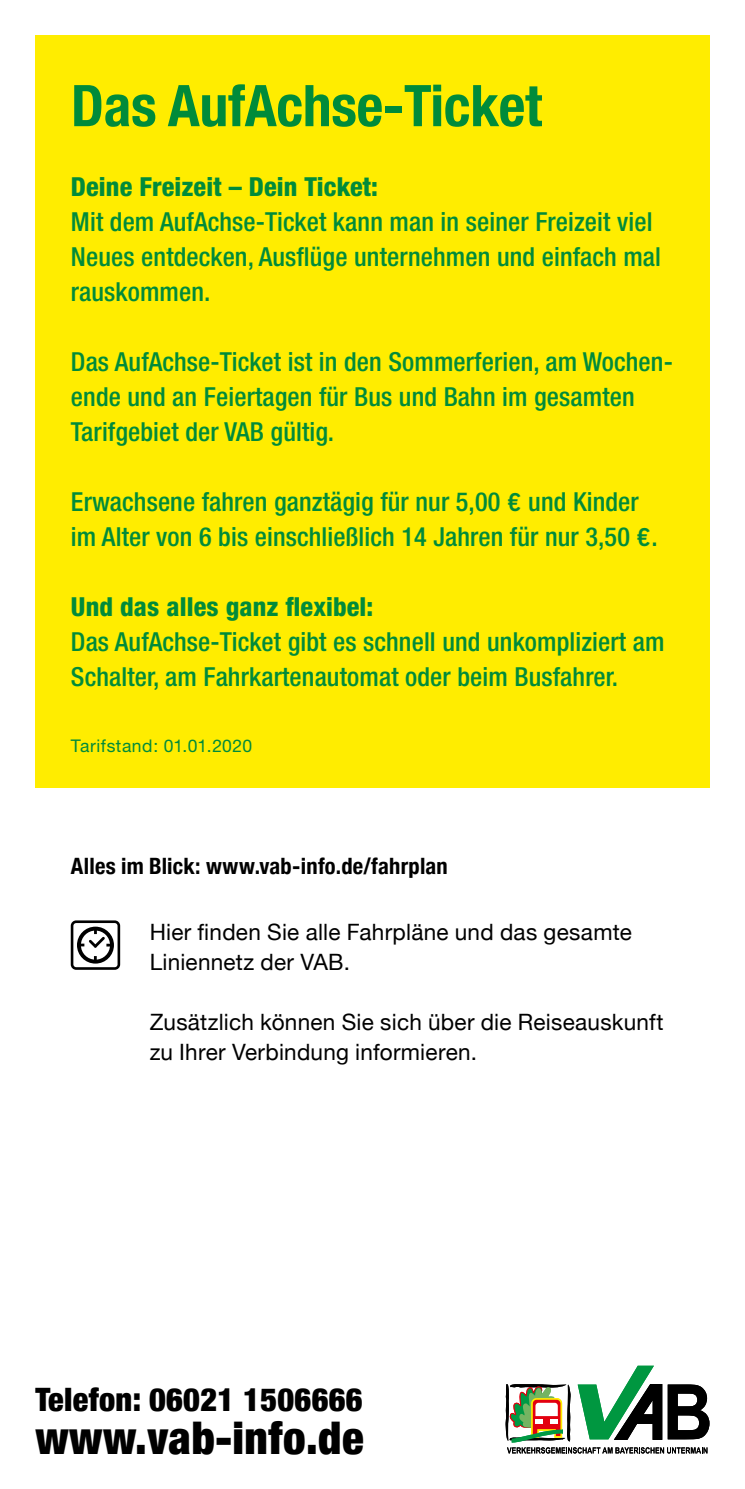
<style>
.page{position:relative;width:745px;height:1489px;background:#fff}
.page>*{position:absolute;margin:0;border:0;box-sizing:border-box;transform-origin:0 0}
.t1{font:700 condensed 57.5px "Helvetica Neue";letter-spacing:-.005em;color:#008b3a}
.t2{font:900 condensed 45px "Helvetica Neue";letter-spacing:.01em;color:#000}
.t3{font:900 condensed 32.25px "Helvetica Neue";letter-spacing:.01em;color:#000}
.t4{font:500 condensed 26.25px/35px "Helvetica Neue";letter-spacing:.005em;color:#008b3a}
.t5{font:800 condensed 26.25px "Helvetica Neue";letter-spacing:.005em;color:#008b3a}
.t6{font:22.5px/30px "Helvetica Neue";letter-spacing:.01em;color:#000}
.t7{font:700 condensed 22.5px "Helvetica Neue";letter-spacing:.01em;color:#000}
.t8{font:17.5px "Helvetica Neue";letter-spacing:.03em;color:#008b3a}
.s1{font-family:"DIN Next LT Pro";font-stretch:normal}
</style>
<div class="page">
<div style="left:35px;top:35px;width:674px;height:753px;background:#ffed00"></div>
<svg style="left:505px;top:1365px;width:204px;height:88px"></svg>
<div style="left:71px;top:920px;width:49px;height:49px;border:3px solid #000;border-radius:4px"></div>
<svg style="left:79px;top:928px;width:33px;height:33px"></svg>
<div style="left:77px;top:926px;width:37px;height:37px;border:4px solid #000;border-radius:50%"></div>
<svg style="left:94px;top:957px;width:3px;height:4px"></svg>
<svg style="left:79px;top:928px;width:33px;height:22px"></svg>
<h1 class="t1" style="left:71px;top:58px;width:472px">Das AufAchse-Ticket</h1>
<p class="t5" style="left:71px;top:171px;width:308px">Deine Freizeit – Dein Ticket:</p>
<p class="t4" style="left:71px;top:204px;width:591px">Mit dem AufAchse-Ticket kann man in seiner Freizeit viel<br>Neues entdecken, Ausflüge unternehmen und einfach mal rauskommen.</p>
<p class="t4" style="left:71px;top:344px;width:603px">Das AufAchse-Ticket ist in den Sommerferien, am Wochen&shy;ende und an Feiertagen für Bus und Bahn im gesamten<br>Tarifgebiet der VAB gültig.</p>
<p class="t4" style="left:71px;top:484px;width:588px">Erwachsene fahren ganztägig für nur 5,00 <span class="s1">€</span> und Kinder im Alter von 6 bis einschließlich 14 Jahren für nur 3,50 <span class="s1">€</span>.</p>
<p class="t5" style="left:71px;top:591px;width:304px">Und das alles ganz flexibel:</p>
<p class="t4" style="left:71px;top:624px;width:594px">Das AufAchse-Ticket gibt es schnell und unkompliziert am<br>Schalter, am Fahrkartenautomat oder beim Busfahrer.</p>
<p class="t8" style="left:71px;top:735px;width:183px">Tarifstand: 01.01.2020</p>
<p class="t7" style="left:71px;top:847px;width:378px">Alles im Blick: www.vab-info.de/fahrplan</p>
<p class="t6" style="left:150px;top:918px;width:483px">Hier finden Sie alle Fahrpläne und das gesamte<br>Liniennetz der VAB.</p>
<p class="t6" style="left:150px;top:1008px;width:515px">Zusätzlich können Sie sich über die Reiseauskunft zu Ihrer Verbindung informieren.</p>
<p class="t3" style="left:35px;top:1372px;width:328px">Telefon: 06021 1506666</p>
<h2 class="t2" style="left:35px;top:1400px;width:329px">www.vab-info.de</h2>
</div>
